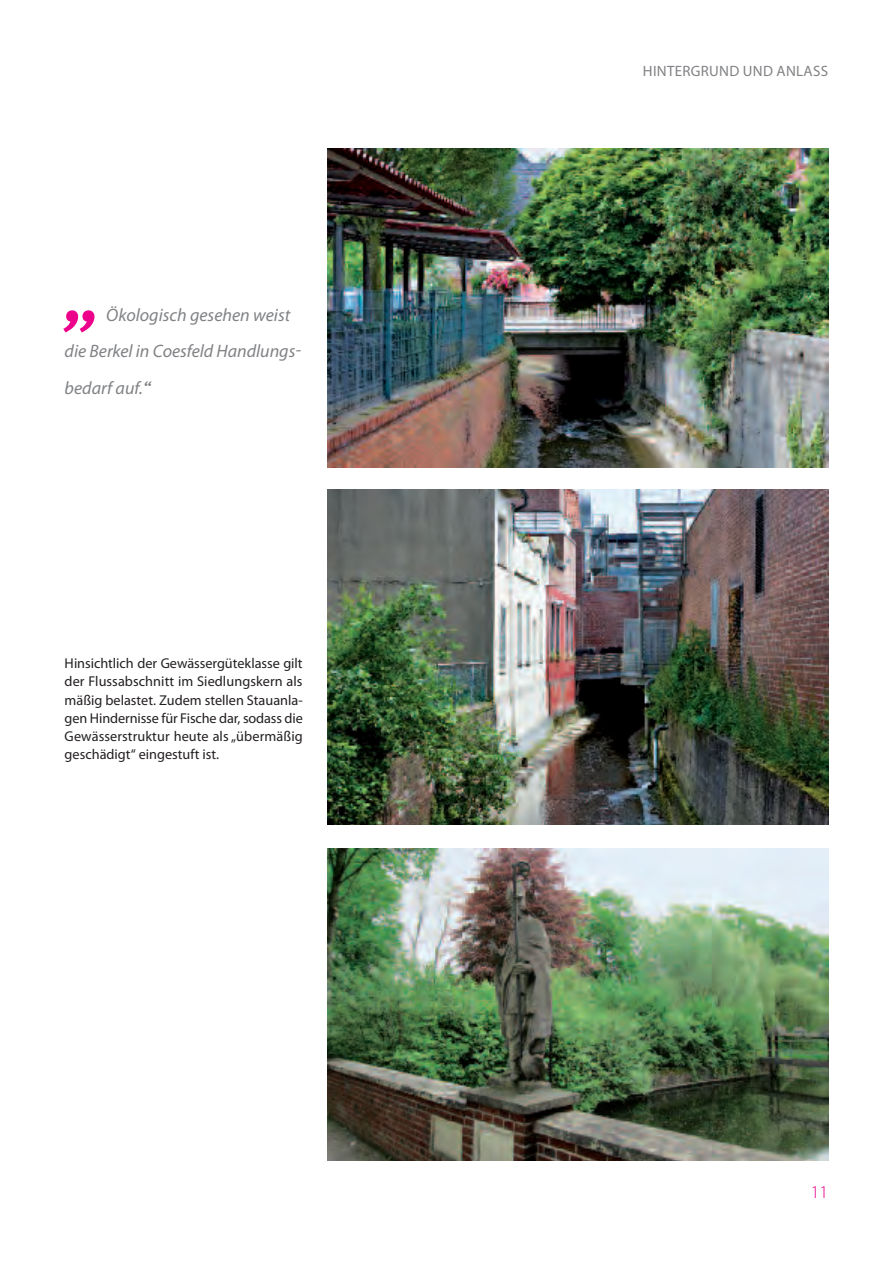
<style>
.page{position:relative;width:893px;height:1263px;background:#fff}
.page>*{position:absolute;margin:0;border:0;box-sizing:border-box;transform-origin:0 0}
.t1{font:italic 82.5px "Meta Plus Normal";color:#ed028c}
.t2{font:italic 18px/36.6px "Myriad Pro";color:#808285}
.t3{font:300 18px "Myriad Pro";color:#ed028c}
.t4{font:15px "Myriad Pro";letter-spacing:.02em;color:#808285}
.t5{font:14.25px/18.3px "Myriad Pro";letter-spacing:.005em;color:#231f20;text-align:justify}
.s1{font-family:"Meta Plus Normal"}
</style>
<div class="page">
<img style="left:327px;top:489px;width:501px;height:336px">
<img style="left:327px;top:848px;width:501px;height:313px">
<img style="left:327px;top:149px;width:501px;height:318px">
<p class="t2" style="left:65px;top:298px;width:235px;text-indent:41px">Ökologisch gesehen weist die Berkel in Coesfeld Handlungs&shy;bedarf auf.<span class="s1">“</span></p>
<h1 class="t1" style="left:65px;top:244px;width:40px">„</h1>
<p class="t5" style="left:65px;top:655px;width:240px">Hinsichtlich der Gewässergüteklasse gilt der Flussabschnitt im Siedlungskern als mäßig belastet. Zudem stellen Stauanla&shy;gen Hindernisse für Fische dar, sodass die Gewässerstruktur heute als „übermäßig geschädigt“ eingestuft ist.</p>
<p class="t4" style="left:643px;top:65px;width:187px">HINTERGRUND UND ANLASS</p>
<p class="t3" style="left:811px;top:1185px;width:19px">11</p>
</div>
